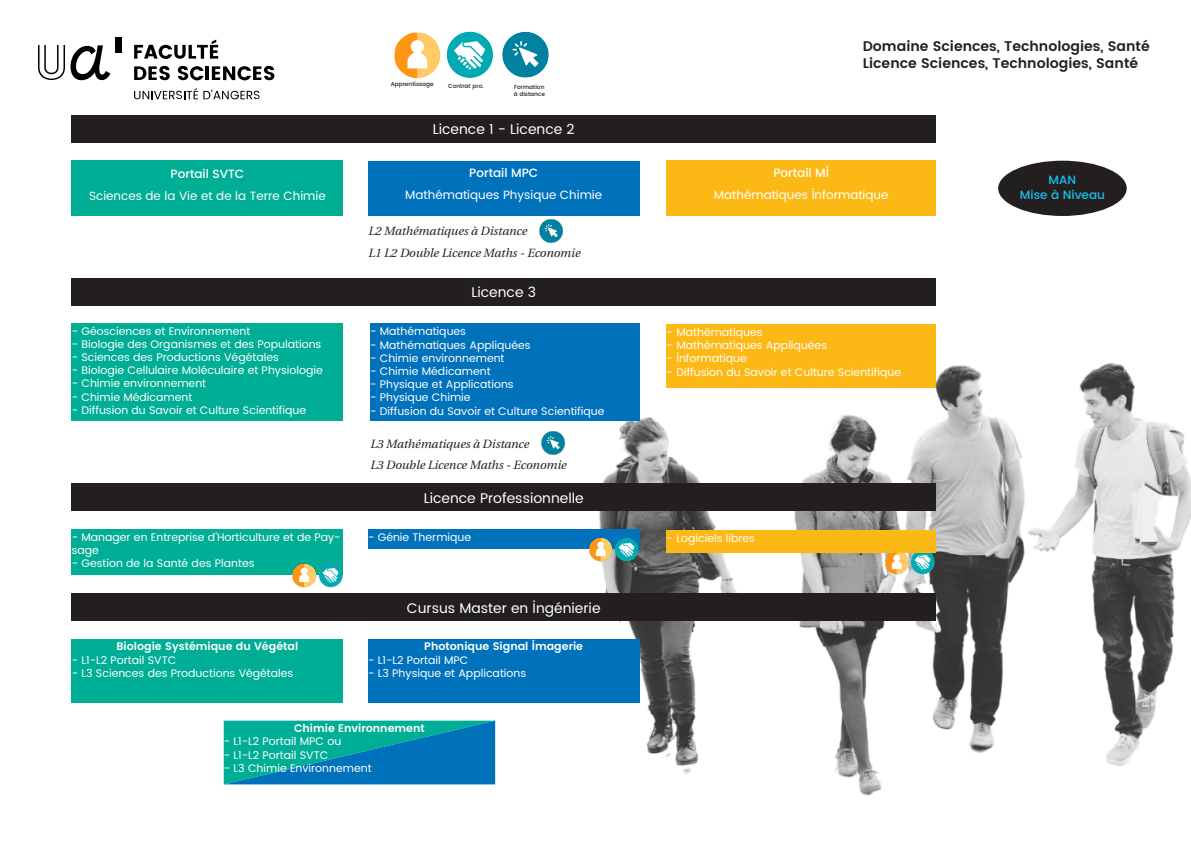
<style>
.page{position:relative;width:1191px;height:842px;background:#fff}
.page>*{position:absolute;margin:0;border:0;box-sizing:border-box;transform-origin:0 0}
.t1{font:14px "UA Poppins Texte";color:#fff}
.t2{font:600 14px "UA Poppins Texte";color:#231f20}
.t3{font:italic 12px "UA Poppins Texte";color:#231f20}
.t4{font:12px "UA Poppins Texte";color:#fff}
.t5{font:500 12px "UA Poppins Texte";color:#fff}
.t6{font:500 12px "UA Poppins Texte";color:#15c0f2}
.t7{font:11px/13.2px "UA Poppins Texte";color:#fff}
.t8{font:600 11px "UA Poppins Texte";color:#fff}
.t9{font:500 5.8px "UA Poppins Texte";color:#231f20}
</style>
<div class="page">
<img style="left:599px;top:356px;width:592px;height:440px">
<div style="left:72px;top:161px;width:271px;height:55px;background:#00ae95"></div>
<div style="left:368px;top:161px;width:271px;height:54px;background:#0072bc"></div>
<div style="left:666px;top:161px;width:269px;height:55px;background:#fcb814"></div>
<div style="left:72px;top:115px;width:863px;height:28px;background:#231f20"></div>
<div style="left:72px;top:323px;width:271px;height:98px;background:#00ae95"></div>
<div style="left:72px;top:278px;width:863px;height:28px;background:#231f20"></div>
<div style="left:370px;top:324px;width:269px;height:97px;background:#0072bc"></div>
<svg style="left:134px;top:88px;width:126px;height:11px"></svg>
<div style="left:116px;top:38px;width:6px;height:14px;background:#000"></div>
<svg style="left:134px;top:40px;width:84px;height:19px"></svg>
<svg style="left:134px;top:66px;width:36px;height:14px"></svg>
<svg style="left:178px;top:66px;width:26px;height:14px"></svg>
<hr style="left:206px;top:66px;width:3px;height:14px;background:#000">
<svg style="left:212px;top:66px;width:62px;height:14px"></svg>
<svg style="left:38px;top:45px;width:72px;height:35px"></svg>
<img style="left:394px;top:31px;width:99px;height:48px">
<img style="left:502px;top:31px;width:47px;height:47px">
<img style="left:536px;top:215px;width:29px;height:28px">
<img style="left:541px;top:431px;width:24px;height:24px">
<img style="left:883px;top:552px;width:52px;height:23px">
<div style="left:998px;top:161px;width:128px;height:55px;background:#231f20;border-radius:50%"></div>
<div style="left:72px;top:529px;width:271px;height:46px;background:#00ae95"></div>
<div style="left:72px;top:639px;width:271px;height:64px;background:#00ae95"></div>
<div style="left:72px;top:483px;width:863px;height:28px;background:#231f20"></div>
<div style="left:72px;top:593px;width:863px;height:28px;background:#231f20"></div>
<div style="left:666px;top:530px;width:269px;height:22px;background:#fcb814"></div>
<div style="left:368px;top:529px;width:271px;height:20px;background:#0072bc"></div>
<div style="left:368px;top:639px;width:271px;height:64px;background:#0072bc"></div>
<img style="left:292px;top:563px;width:51px;height:25px">
<img style="left:589px;top:537px;width:50px;height:25px">
<svg style="left:224px;top:721px;width:271px;height:63px;background:#0090a8"></svg>
<div style="left:666px;top:324px;width:269px;height:64px;background:#fcb814"></div>
<p class="t2" style="left:862px;top:35px;width:289px">Domaine Sciences, Technologies, Santé</p>
<p class="t2" style="left:862px;top:52px;width:277px">Licence Sciences, Technologies, Santé</p>
<p class="t9" style="left:391px;top:79px;width:45px">Apprentissage</p>
<p class="t9" style="left:448px;top:81px;width:37px">Contrat pro.</p>
<p class="t9" style="left:514px;top:83px;width:32px">Formation</p>
<p class="t9" style="left:513px;top:90px;width:33px">à distance</p>
<p class="t1" style="left:433px;top:119px;width:143px">Licence 1 - Licence 2</p>
<p class="t5" style="left:171px;top:165px;width:75px">Portail SVTC</p>
<p class="t4" style="left:89px;top:187px;width:238px">Sciences de la Vie et de la Terre Chimie</p>
<p class="t5" style="left:469px;top:164px;width:70px">Portail MPC</p>
<p class="t4" style="left:405px;top:186px;width:198px">Mathématiques Physique Chimie</p>
<p class="t5" style="left:773px;top:164px;width:57px">Portail MI</p>
<p class="t4" style="left:714px;top:186px;width:176px">Mathématiques Informatique</p>
<p class="t6" style="left:1048px;top:171px;width:29px">MAN</p>
<p class="t6" style="left:1020px;top:186px;width:86px">Mise à Niveau</p>
<p class="t3" style="left:368px;top:222px;width:160px">L2 Mathématiques à Distance</p>
<p class="t3" style="left:368px;top:244px;width:214px">L1 L2 Double Licence Maths - Economie</p>
<p class="t1" style="left:471px;top:282px;width:66px">Licence 3</p>
<p class="t7" style="left:72px;top:324px;width:180px">- Géosciences et Environnement</p>
<p class="t7" style="left:72px;top:338px;width:251px">- Biologie des Organismes et des Populations</p>
<p class="t7" style="left:72px;top:351px;width:209px">- Sciences des Productions Végétales</p>
<p class="t7" style="left:72px;top:364px;width:253px">- Biologie Cellulaire Moléculaire et Physiologie</p>
<p class="t7" style="left:72px;top:377px;width:136px">- Chimie environnement</p>
<p class="t7" style="left:72px;top:390px;width:122px">- Chimie Médicament</p>
<p class="t7" style="left:72px;top:404px;width:236px">- Diffusion du Savoir et Culture Scientifique</p>
<p class="t7" style="left:370px;top:325px;width:98px">- Mathématiques</p>
<p class="t7" style="left:370px;top:338px;width:162px">- Mathématiques Appliquées</p>
<p class="t7" style="left:370px;top:352px;width:136px">- Chimie environnement</p>
<p class="t7" style="left:370px;top:365px;width:122px">- Chimie Médicament</p>
<p class="t7" style="left:370px;top:378px;width:145px">- Physique et Applications</p>
<p class="t7" style="left:370px;top:391px;width:102px">- Physique Chimie</p>
<p class="t7" style="left:370px;top:404px;width:236px">- Diffusion du Savoir et Culture Scientifique</p>
<p class="t7" style="left:666px;top:326px;width:98px">- Mathématiques</p>
<p class="t7" style="left:666px;top:339px;width:162px">- Mathématiques Appliquées</p>
<p class="t7" style="left:666px;top:352px;width:82px">- Informatique</p>
<p class="t7" style="left:666px;top:365px;width:236px">- Diffusion du Savoir et Culture Scientifique</p>
<p class="t3" style="left:370px;top:434px;width:160px">L3 Mathématiques à Distance</p>
<p class="t3" style="left:370px;top:456px;width:198px">L3 Double Licence Maths - Economie</p>
<p class="t1" style="left:424px;top:488px;width:161px">Licence Professionnelle</p>
<p class="t7" style="left:72px;top:531px;width:270px">- Manager en Entreprise d’Horticulture et de Pay&shy;sage</p>
<p class="t7" style="left:72px;top:557px;width:184px">- Gestion de la Santé des Plantes</p>
<p class="t7" style="left:368px;top:531px;width:105px">- Génie Thermique</p>
<p class="t7" style="left:666px;top:531px;width:90px">- Logiciels libres</p>
<p class="t1" style="left:407px;top:598px;width:195px">Cursus Master en Ingénierie</p>
<p class="t8" style="left:116px;top:638px;width:183px">Biologie Systémique du Végétal</p>
<p class="t7" style="left:72px;top:653px;width:106px">- L1-L2 Portail SVTC</p>
<p class="t7" style="left:72px;top:667px;width:223px">- L3 Sciences des Productions Végétales</p>
<p class="t8" style="left:424px;top:638px;width:160px">Photonique Signal Imagerie</p>
<p class="t7" style="left:368px;top:653px;width:102px">- L1-L2 Portail MPC</p>
<p class="t7" style="left:368px;top:667px;width:160px">- L3 Physique et Applications</p>
<p class="t8" style="left:294px;top:720px;width:132px">Chimie Environnement</p>
<p class="t7" style="left:224px;top:735px;width:119px">- L1-L2 Portail MPC ou</p>
<p class="t7" style="left:224px;top:748px;width:106px">- L1-L2 Portail SVTC</p>
<p class="t7" style="left:224px;top:762px;width:149px">- L3 Chimie Environnement</p>
</div>
